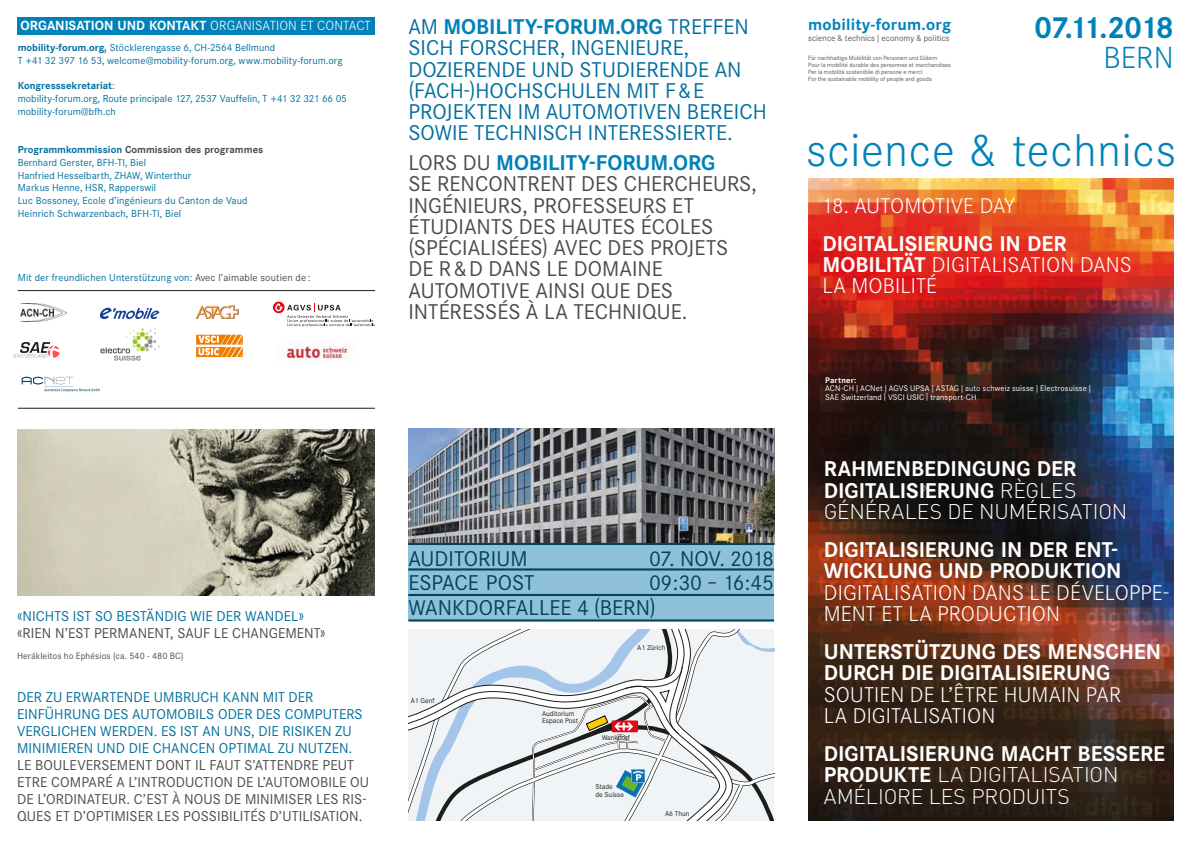
<style>
.page{position:relative;width:1191px;height:842px;background:#fff}
.page>*{position:absolute;margin:0;border:0;box-sizing:border-box;transform-origin:0 0}
.t1{font:300 45px "Corporate S";letter-spacing:.02em;color:#0082b9}
.t2{font:700 30px "Corporate S";letter-spacing:-.065em;color:#0082b9}
.t3{font:300 30px "Corporate S";color:#0082b9}
.t4{font:700 21px/21.3px "Corporate S";color:#fff}
.t5{font:21px/21.3px "Corporate S";color:#4b4b4a}
.t6{font:21px/21.3px "Corporate S";color:#006f9e}
.t7{font:300 21px/21.3px "Corporate S";letter-spacing:.005em;color:#fff}
.t8{font:300 21px/21.3px "DIN";letter-spacing:-.005em;color:#fff}
.t9{font:21px/25.5px "Corporate S";color:#00445e}
.t10{font:21px "Corporate S";letter-spacing:-.04em;color:#00445e}
.t11{font:700 16px "Corporate S";letter-spacing:.015em;color:#0082b9}
.t12{font:14px/17px "Corporate S";letter-spacing:.005em;color:#4b4b4a}
.t13{font:14px/17px "Corporate S";letter-spacing:.005em;color:#006f9e}
.t14{font:700 13px "Corporate S";color:#fff}
.t15{font:10px/12.8px "Corporate S";letter-spacing:.005em;color:#006f9e}
.t16{font:9px "Corporate S";letter-spacing:.01em;color:#4b4b4a}
.t17{font:8.4px "Corporate S";color:#575756}
.t18{font:8px/8.5px "Corporate S";letter-spacing:.015em;color:#fff}
.t19{font:700 8px "Corporate S";letter-spacing:.025em;color:#fff}
.t20{font:7px/7.1px "Corporate S";color:#1d1d1b}
.t21{font:6px/7.1px "Corporate S";color:#575756}
.s1{font-weight:300}
.s2{font-weight:700}
.s3{font-weight:700;color:#4b4b4a}
.s4{color:#4b4b4a}
.s5{font-weight:700;color:#0082b9}
.s6{font-family:"DIN";font-weight:300}
.s7{font-family:"Corporate S";font-weight:700}
</style>
<div class="page">
<div style="left:408px;top:428px;width:366px;height:192px;background:#90c1db"></div>
<img style="left:408px;top:428px;width:366px;height:115px">
<img style="left:808px;top:179px;width:366px;height:642px">
<hr style="left:408px;top:543px;width:366px;height:2px;background:#00445e">
<hr style="left:408px;top:568px;width:366px;height:2px;background:#00445e">
<hr style="left:408px;top:594px;width:366px;height:2px;background:#00445e">
<hr style="left:408px;top:619px;width:366px;height:2px;background:#00445e">
<svg style="left:196px;top:335px;width:47px;height:22px"></svg>
<div style="left:273px;top:302px;width:11px;height:11px;background:#e30614;border-radius:50%"></div>
<svg style="left:275px;top:303px;width:100px;height:24px"></svg>
<svg style="left:195px;top:305px;width:44px;height:14px"></svg>
<svg style="left:22px;top:377px;width:77px;height:15px"></svg>
<hr style="left:18px;top:290px;width:357px;height:1px;background:#1d1d1b">
<hr style="left:18px;top:408px;width:357px;height:1px;background:#1d1d1b">
<div style="left:18px;top:17px;width:357px;height:17px;background:#0082b9"></div>
<img style="left:283px;top:342px;width:67px;height:19px">
<img style="left:21px;top:303px;width:46px;height:19px">
<svg style="left:13px;top:342px;width:47px;height:16px"></svg>
<svg style="left:100px;top:308px;width:59px;height:11px"></svg>
<svg style="left:100px;top:328px;width:60px;height:32px"></svg>
<img style="left:17px;top:429px;width:357px;height:166px">
<svg style="left:408px;top:629px;width:366px;height:192px"></svg>
<h3 class="t14" style="left:21px;top:17px;width:352px">ORGANISATION UND KONTAKT <span class="s1">ORGANISATION ET CONTACT</span></h3>
<p class="t15" style="left:18px;top:41px;width:326px"><span class="s2">mobility-forum.org,</span> Stöcklerengasse 6, CH-2564 Bellmund<br>T +41 32 397 16 53, welcome@mobility-forum.org, www.mobility-forum.org</p>
<p class="t15" style="left:18px;top:79px;width:331px"><span class="s2">Kongresssekretariat</span>:<br>mobility-forum.org, Route principale 127, 2537 Vauffelin, T +41 32 321 66 05 mobility-forum@bfh.ch</p>
<p class="t15" style="left:18px;top:143px;width:247px"><span class="s2">Programmkommission</span> <span class="s3">Commission des programmes </span>Bernhard Gerster, BFH-TI, Biel<br>Hanfried Hesselbarth, ZHAW, Winterthur<br>Markus Henne, HSR, Rapperswil<br>Luc Bossoney, Ecole d’ingénieurs du Canton de Vaud Heinrich Schwarzenbach, BFH-TI, Biel</p>
<p class="t15" style="left:18px;top:271px;width:294px">Mit der freundlichen Unterstützung von: <span class="s4">Avec l’aimable soutien de :</span></p>
<h3 class="t13" style="left:17px;top:608px;width:288px">«NICHTS IST SO BESTÄNDIG WIE DER WANDEL»</h3>
<h3 class="t12" style="left:17px;top:625px;width:310px">«RIEN N’EST PERMANENT, SAUF LE CHANGEMENT»</h3>
<p class="t16" style="left:17px;top:651px;width:168px">Herákleitos ho Ephésios (ca. 540 - 480 BC)</p>
<h3 class="t13" style="left:17px;top:688px;width:347px">DER ZU ERWARTENDE UMBRUCH KANN MIT DER EINFÜHRUNG DES AUTOMOBILS ODER DES COMPUTERS VERGLICHEN WERDEN. ES IST AN UNS, DIE RISIKEN ZU MINIMIEREN UND DIE CHANCEN OPTIMAL ZU NUTZEN.</h3>
<h3 class="t12" style="left:17px;top:756px;width:354px">LE BOULEVERSEMENT DONT IL FAUT S’ATTENDRE PEUT ETRE COMPARÉ A L’INTRODUCTION DE L’AUTOMOBILE OU DE L’ORDINATEUR. C’EST À NOUS DE MINIMISER LES RIS-QUES ET D’OPTIMISER LES POSSIBILITÉS D’UTILISATION.</h3>
<h3 class="t6" style="left:408px;top:16px;width:360px">AM <span class="s5">MOBILITY-FORUM.ORG</span> TREFFEN<br>SICH FORSCHER, INGENIEURE,<br>DOZIERENDE UND STUDIERENDE AN (FACH-)HOCHSCHULEN MIT F&amp;E<br>PROJEKTEN IM AUTOMOTIVEN BEREICH<br>SOWIE TECHNISCH INTERESSIERTE.</h3>
<h3 class="t5" style="left:408px;top:152px;width:350px">LORS DU <span class="s5">MOBILITY-FORUM.ORG<br></span>SE RENCONTRENT DES CHERCHEURS,<br>INGÉNIEURS, PROFESSEURS ET<br>ÉTUDIANTS DES HAUTES ÉCOLES (SPÉCIALISÉES) AVEC DES PROJETS<br>DE R&amp;D DANS LE DOMAINE<br>AUTOMOTIVE AINSI QUE DES<br>INTÉRESSÉS À LA TECHNIQUE.</h3>
<h3 class="t9" style="left:408px;top:546px;width:121px">AUDITORIUM</h3>
<h3 class="t10" style="left:649px;top:546px;width:126px">07. NOV. 2018</h3>
<h3 class="t9" style="left:408px;top:570px;width:128px">ESPACE POST</h3>
<h3 class="t9" style="left:408px;top:570px;width:367px;text-indent:240px">09:30 – 16:45<br>WANKDORFALLEE 4 (BERN)</h3>
<p class="t20" style="left:411px;top:697px;width:25px">A1 Genf</p>
<p class="t20" style="left:637px;top:644px;width:30px">A1 Zürich</p>
<p class="t20" style="left:542px;top:710px;width:38px">Auditorium<br>Espace Post</p>
<p class="t20" style="left:602px;top:734px;width:30px">Wankdorf</p>
<p class="t20" style="left:595px;top:783px;width:30px">Stade<br>de Suisse</p>
<p class="t20" style="left:665px;top:810px;width:26px">A6 Thun</p>
<h3 class="t11" style="left:808px;top:14px;width:144px">mobility-forum.org</h3>
<p class="t17" style="left:808px;top:33px;width:143px">science &amp; technics | economy &amp; politics</p>
<p class="t21" style="left:808px;top:54px;width:144px">Für nachhaltige Mobilität von Personen und Gütern<br>Pour la mobilité durable des personnes et marchandises Per la mobilità sostenibile di persone e merci<br>For the sustainable mobility of people and goods</p>
<h2 class="t2" style="left:1034px;top:9px;width:141px">07.11.2018</h2>
<h2 class="t3" style="left:1103px;top:40px;width:72px">BERN</h2>
<h1 class="t1" style="left:806px;top:124px;width:371px">science &amp; technics</h1>
<h3 class="t7" style="left:822px;top:195px;width:194px">18. AUTOMOTIVE DAY</h3>
<h3 class="t4" style="left:822px;top:233px;width:311px">DIGITALISIERUNG IN DER<br>MOBILITÄT <span class="s1">DIGITALISATION DANS<br>LA MOBILITÉ</span></h3>
<p class="t19" style="left:825px;top:375px;width:33px">Partner:</p>
<p class="t18" style="left:825px;top:384px;width:267px">ACN-CH | ACNet | AGVS UPSA | ASTAG | auto schweiz suisse | Electrosuisse |<br>SAE Switzerland | VSCI USIC | transport-CH</p>
<h3 class="t4" style="left:824px;top:459px;width:254px">RAHMENBEDINGUNG DER<br>DIGITALISIERUNG <span class="s6">RÈGLES</span></h3>
<h3 class="t8" style="left:823px;top:500px;width:305px">GÉNÉRALES DE NUMÉRISATION</h3>
<h3 class="t4" style="left:824px;top:539px;width:299px">DIGITALISIERUNG IN DER ENT-<br>WICKLUNG UND PRODUKTION</h3>
<h3 class="t7" style="left:824px;top:582px;width:347px">DIGITALISATION DANS LE DÉVELOPPE-<br>MENT ET LA PRODUCTION</h3>
<h3 class="t4" style="left:824px;top:641px;width:339px">UNTERSTÜTZUNG DES MENSCHEN<br>DURCH DIE DIGITALISIERUNG</h3>
<h3 class="t7" style="left:824px;top:684px;width:299px">SOUTIEN DE L’ÊTRE HUMAIN PAR<br>LA DIGITALISATION</h3>
<h3 class="t4" style="left:824px;top:743px;width:343px">DIGITALISIERUNG MACHT BESSERE</h3>
<h3 class="t8" style="left:823px;top:764px;width:296px"><span class="s7">PRODUKTE</span> LA DIGITALISATION<br>AMÉLIORE LES PRODUITS</h3>
</div>
